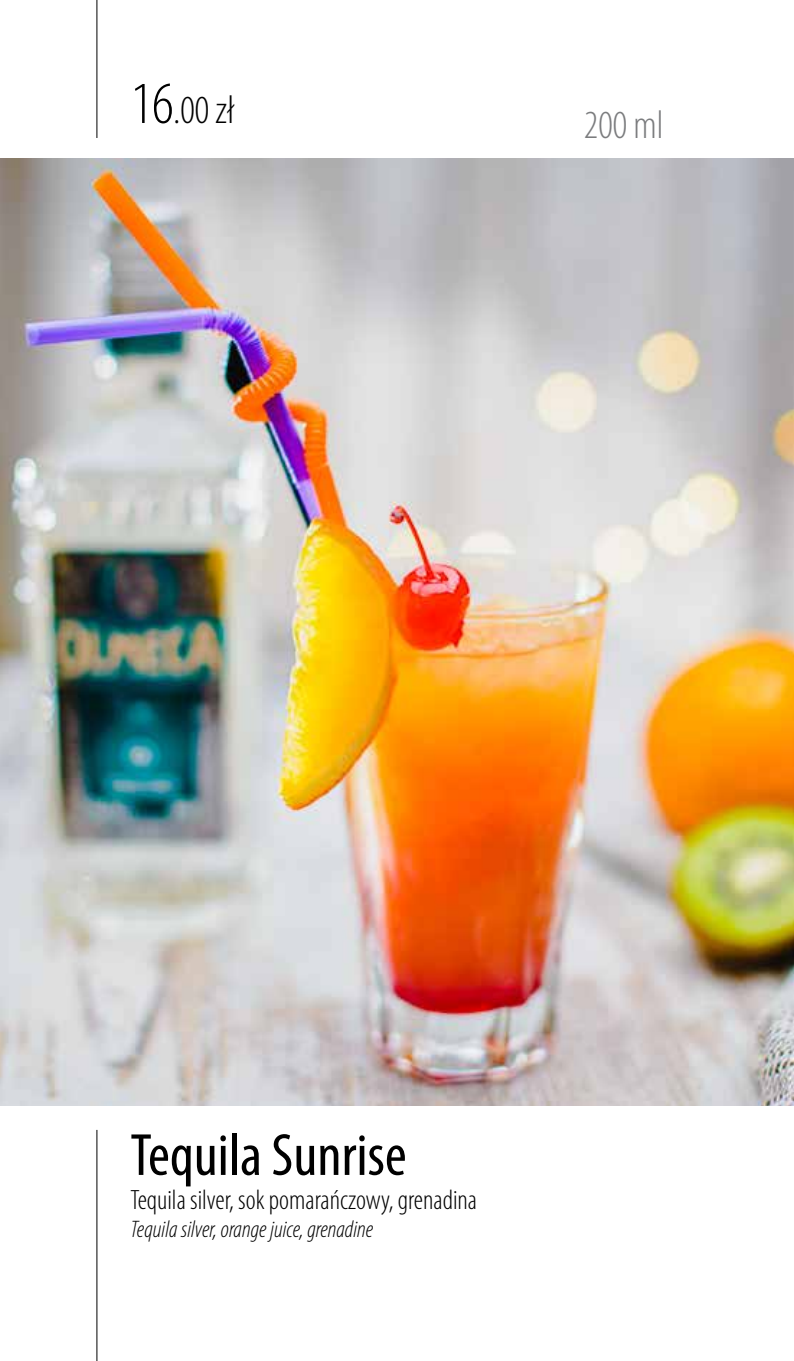
<style>
.page{position:relative;width:794px;height:1361px;background:#fff}
.page>*{position:absolute;margin:0;border:0;box-sizing:border-box;transform-origin:0 0}
.t1{font:condensed 60px "Myriad Pro";color:#000}
.t2{font:300 condensed 40px "Myriad Pro";color:#000}
.t3{font:300 condensed 40px "Myriad Pro";color:#7b7c7e}
.t4{font:300 condensed 28px "Myriad Pro";color:#000}
.t5{font:italic 300 condensed 24px "Myriad Pro";color:#000}
.s1{font-size:60px}
</style>
<div class="page">
<hr style="left:96px;top:1130px;width:1px;height:231px;background:#000">
<hr style="left:96px;top:0;width:1px;height:138px;background:#000">
<img style="left:0;top:159px;width:794px;height:947px">
<h2 class="t2" style="left:130px;top:88px;width:105px"><span class="s1">16</span>.00 zł</h2>
<h2 class="t3" style="left:584px;top:103px;width:81px">200 ml</h2>
<h1 class="t1" style="left:130px;top:1122px;width:278px">Tequila Sunrise</h1>
<p class="t4" style="left:130px;top:1184px;width:348px">Tequila silver, sok pomarańczowy, grenadina</p>
<p class="t5" style="left:130px;top:1216px;width:244px">Tequila silver, orange juice, grenadine</p>
</div>
